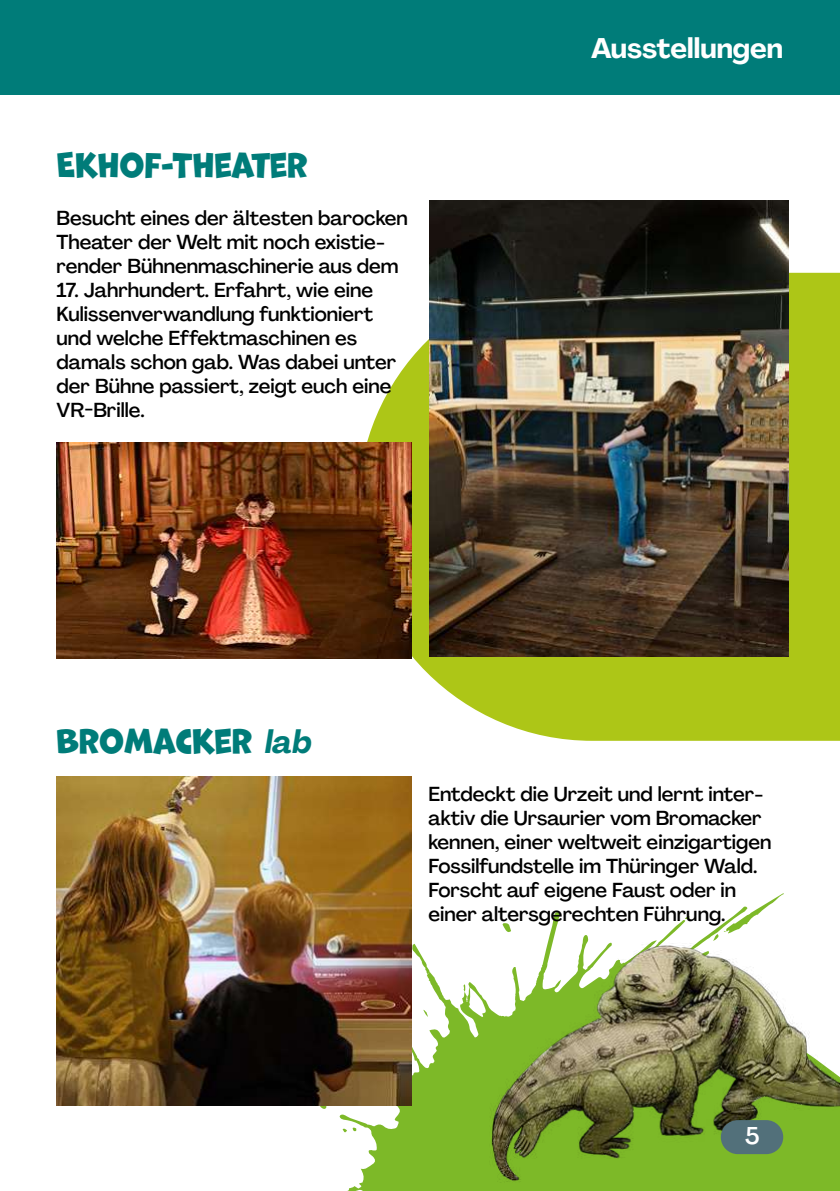
<style>
.page{position:relative;width:840px;height:1191px;background:#fff}
.page>*{position:absolute;margin:0;border:0;box-sizing:border-box;transform-origin:0 0}
.t1{font:32px "Marvin";color:#007c79}
.t2{font:700 28px "PP Agrandir";color:#fff}
.t3{font:500 24px "PP Agrandir";color:#fff}
.t4{font:500 20px/24px "PP Agrandir";color:#000}
.s1{font-family:"PP Agrandir";font-weight:700;font-style:italic}
</style>
<div class="page">
<div style="left:0;top:0;width:839px;height:94px;background:#007c79"></div>
<svg style="left:326px;top:906px;width:123px;height:285px"></svg>
<svg style="left:740px;top:893px;width:43px;height:17px"></svg>
<svg style="left:342px;top:1127px;width:14px;height:6px"></svg>
<svg style="left:320px;top:1106px;width:6px;height:3px"></svg>
<svg style="left:423px;top:1009px;width:5px;height:8px"></svg>
<svg style="left:411px;top:943px;width:18px;height:31px"></svg>
<img style="left:449px;top:910px;width:390px;height:281px">
<svg style="left:358px;top:273px;width:481px;height:468px;fill:#adc617"></svg>
<img style="left:429px;top:201px;width:358px;height:456px">
<img style="left:57px;top:442px;width:354px;height:216px">
<img style="left:57px;top:777px;width:354px;height:329px">
<div style="left:720px;top:1120px;width:62px;height:34px;background:#52707a;border-radius:17px"></div>
<h1 class="t1" style="left:57px;top:147px;width:252px">EKHOF-THEATER</h1>
<p class="t4" style="left:57px;top:206px;width:352px">Besucht eines der ältesten barocken<br>Theater der Welt mit noch existie&shy;render Bühnenmaschinerie aus dem</p>
<p class="t4" style="left:57px;top:278px;width:341px">17. Jahrhundert. Erfahrt, wie eine<br>Kulissenverwandlung funktioniert und welche Effektmaschinen es damals schon gab. Was dabei unter der Bühne passiert, zeigt euch eine<br>VR-Brille.</p>
<h2 class="t2" style="left:590px;top:31px;width:193px">Ausstellungen</h2>
<h1 class="t1" style="left:57px;top:723px;width:256px">BROMACKER <span class="s1">lab</span></h1>
<p class="t4" style="left:428px;top:782px;width:344px">Entdeckt die Urzeit und lernt inter&shy;aktiv die Ursaurier vom Bromacker kennen, einer weltweit einzigartigen Fossilfundstelle im Thüringer Wald.<br>Forscht auf eigene Faust oder in einer altersgerechten Führung.</p>
<p class="t3" style="left:744px;top:1121px;width:16px">5</p>
</div>
